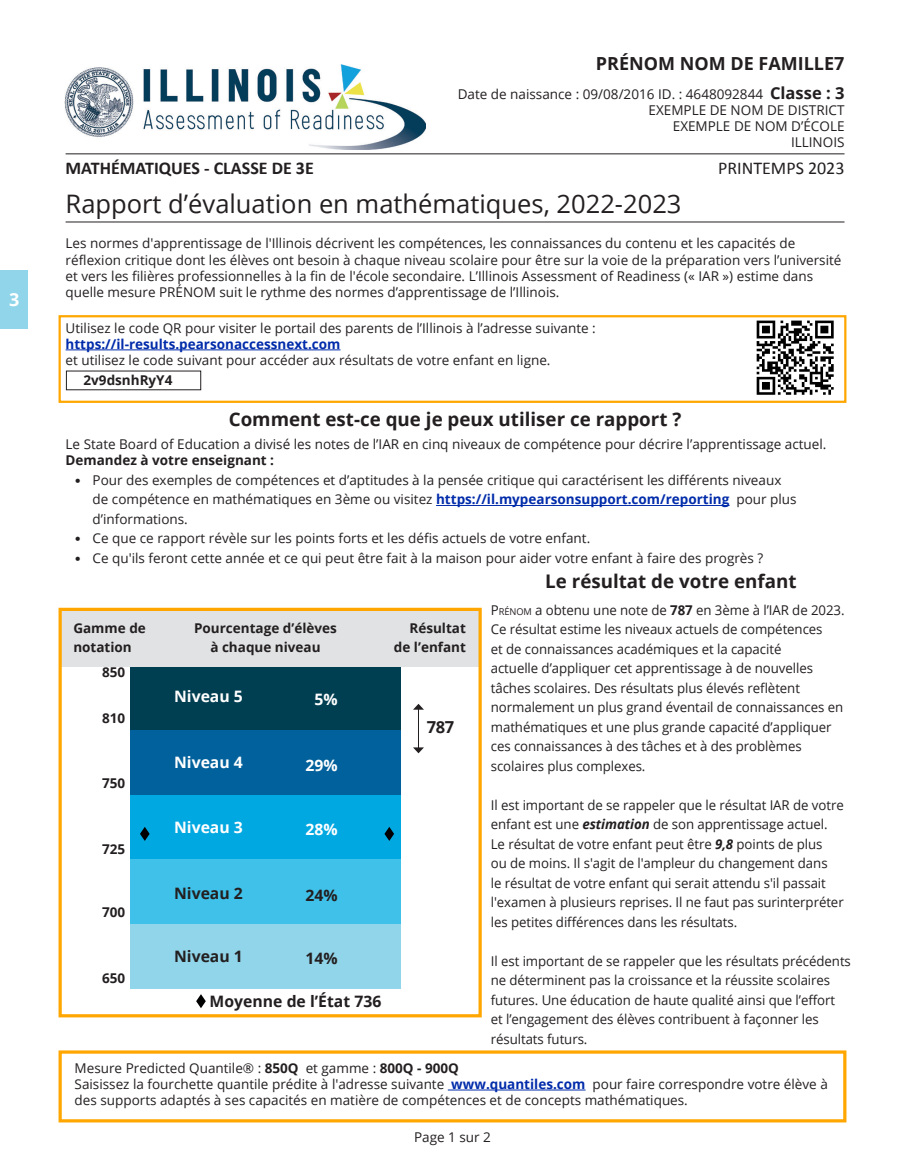
<style>
.page{position:relative;width:905px;height:1175px;background:#fff}
.page>*{position:absolute;margin:0;border:0;box-sizing:border-box;transform-origin:0 0}
.Heading_3_CO{font:25.5px "Open Sans";color:#231f20}
.Heading_4_CO{font:700 18.75px "Open Sans";color:#231f20}
.Heading_2_CO{font:700 18px "Calibri";color:#231f20}
.NOMBRE_APELLIDO_CO{font:700 18px "Open Sans";color:#231f20}
.Heading_2_CO-2{font:18px "Calibri";color:#231f20}
.t1{font:700 18px "Open Sans";color:#fff}
.t2{font:700 16.5px "Open Sans";color:#231f20}
.t3{font:700 15.75px "Open Sans";color:#231f20}
.t4{font:700 15.75px "Open Sans";color:#fff}
.Body_1_CO{font:13.5px/19.5px "Open Sans";color:#231f20}
.Body_1_CO-2{font:700 13.5px/19.5px "Open Sans";color:#231f20}
.NOMBRE_DE_LA_ESCUELA{font:13.5px "Open Sans";color:#231f20}
.ID_CO{font:13.5px "Open Sans";color:#231f20}
.Heading_4_CO-2{font:13.5px "Open Sans";color:#231f20}
.s1{font-weight:700;font-size:16.5px}
.s2{font-weight:700;color:#002baa}
.s3{font-family:"Calibri"}
.s4{font-style:inherit}
.s5{font-size:9.45px}
.s6{font-weight:700}
.s7{font-weight:700;font-style:italic}
</style>
<div class="page">
<div style="left:58px;top:315px;width:788px;height:88px;border:2px solid #ffa700"></div>
<div style="left:130px;top:666px;width:270px;height:64px;background:#003e52"></div>
<div style="left:130px;top:730px;width:270px;height:65px;background:#00619c"></div>
<div style="left:130px;top:795px;width:270px;height:64px;background:#00a8e2"></div>
<div style="left:130px;top:859px;width:270px;height:65px;background:#3fc1e9"></div>
<div style="left:130px;top:924px;width:270px;height:64px;background:#91d5ea"></div>
<div style="left:61px;top:609px;width:420px;height:57px;background:#e1e2e4"></div>
<div style="left:59px;top:608px;width:422px;height:409px;border:3px solid #ffa700"></div>
<div style="left:59px;top:1050px;width:787px;height:72px;border:3px solid #ffa700"></div>
<hr style="left:66px;top:153px;width:778px;height:1px;background:#231f20">
<hr style="left:66px;top:222px;width:778px;height:1px;background:#231f20">
<hr style="left:66px;top:349px;width:274px;height:1px;background:#002baa">
<img style="left:65px;top:65px;width:360px;height:85px">
<div style="left:0;top:270px;width:27px;height:58px;background:#91d5ea"></div>
<hr style="left:436px;top:505px;width:293px;height:1px;background:#002baa">
<hr style="left:448px;top:1089px;width:137px;height:1px;background:#002baa">
<svg style="left:384px;top:827px;width:10px;height:14px"></svg>
<svg style="left:140px;top:827px;width:10px;height:14px"></svg>
<svg style="left:196px;top:994px;width:10px;height:14px"></svg>
<img style="left:756px;top:320px;width:78px;height:75px">
<hr style="left:418px;top:709px;width:1px;height:39px;background:#231f20">
<svg style="left:413px;top:704px;width:11px;height:5px"></svg>
<svg style="left:413px;top:747px;width:11px;height:6px"></svg>
<p class="t1" style="left:9px;top:287px;width:12px">3</p>
<p class="NOMBRE_APELLIDO_CO" style="left:596px;top:51px;width:250px">PRÉNOM NOM DE FAMILLE7</p>
<p class="ID_CO" style="left:457px;top:85px;width:388px">Date de naissance : 09/08/2016 ID. : 4648092844 <span class="s1">Classe : 3</span></p>
<p class="NOMBRE_DE_LA_ESCUELA" style="left:648px;top:101px;width:197px">EXEMPLE DE NOM DE DISTRICT</p>
<p class="NOMBRE_DE_LA_ESCUELA" style="left:672px;top:117px;width:173px">EXEMPLE DE NOM D’ÉCOLE</p>
<p class="NOMBRE_DE_LA_ESCUELA" style="left:791px;top:133px;width:55px">ILLINOIS</p>
<p class="Heading_2_CO" style="left:66px;top:156px;width:250px">MATHÉMATIQUES - CLASSE DE 3E</p>
<p class="Heading_2_CO-2" style="left:718px;top:156px;width:128px">PRINTEMPS 2023</p>
<p class="Heading_3_CO" style="left:66px;top:186px;width:617px">Rapport d’évaluation en mathématiques, 2022-2023</p>
<p class="Body_1_CO" style="left:66px;top:235px;width:777px;line-height:16.2px">Les normes d'apprentissage de l'Illinois décrivent les compétences, les connaissances du contenu et les capacités de réflexion critique dont les élèves ont besoin à chaque niveau scolaire pour être sur la voie de la préparation vers l’université et vers les filières professionnelles à la fin de l'école secondaire. L’Illinois Assessment of Readiness (« IAR ») estime dans quelle mesure PRÉNOM suit le rythme des normes d’apprentissage de l’Illinois.</p>
<p class="Body_1_CO" style="left:66px;top:319px;width:531px;line-height:16.2px">Utilisez le code QR pour visiter le portail des parents de l’Illinois à l’adresse suivante : <span class="s2">https://il-results.pearsonaccessnext.com<br></span>et utilisez le code suivant pour accéder aux résultats de votre enfant en ligne.</p>
<p class="Body_1_CO-2" style="left:84px;top:369px;width:90px">2v9dsnhRyY4</p>
<p class="Heading_4_CO" style="left:229px;top:405px;width:454px">Comment est-ce que je peux utiliser ce rapport ?</p>
<p class="Body_1_CO" style="left:66px;top:434px;width:762px">Le State Board of Education a divisé les notes de l’IAR en cinq niveaux de compétence pour décrire l’apprentissage actuel.</p>
<p class="Body_1_CO-2" style="left:66px;top:450px;width:210px">Demandez à votre enseignant :</p>
<p class="Body_1_CO" style="left:93px;top:470px;width:705px;text-indent:-18px"><span class="s3">•</span> Pour des exemples de compétences et d’aptitudes à la pensée critique qui caractérisent les différents niveaux de compétence en mathématiques en 3ème ou visitez <span class="s2">https://il.mypearsonsupport.com/reporting</span> pour plus d’informations.</p>
<p class="Body_1_CO" style="left:75px;top:528px;width:517px"><span class="s3">•</span> Ce que ce rapport révèle sur les points forts et les défis actuels de votre enfant.</p>
<p class="Body_1_CO" style="left:75px;top:548px;width:690px"><span class="s3">•</span> Ce qu'ils feront cette année et ce qui peut être fait à la maison pour aider votre enfant à faire des progrès ?</p>
<p class="Body_1_CO-2" style="left:73px;top:617px;width:74px">Gamme de notation</p>
<p class="Body_1_CO-2" style="left:394px;top:617px;width:73px;text-align:right">Résultat de l’enfant</p>
<p class="Body_1_CO-2" style="left:194px;top:617px;width:144px;text-align:center">Pourcentage d’élèves à chaque niveau</p>
<p class="Body_1_CO-2" style="left:102px;top:661px;width:25px">850</p>
<p class="Body_1_CO-2" style="left:102px;top:707px;width:25px">810</p>
<p class="Body_1_CO-2" style="left:102px;top:772px;width:25px">750</p>
<p class="Body_1_CO-2" style="left:102px;top:838px;width:25px">725</p>
<p class="Body_1_CO-2" style="left:102px;top:902px;width:25px">700</p>
<p class="Body_1_CO-2" style="left:102px;top:968px;width:25px">650</p>
<p class="t4" style="left:174px;top:685px;width:70px">Niveau 5</p>
<p class="t4" style="left:314px;top:687px;width:25px">5%</p>
<p class="t4" style="left:174px;top:751px;width:70px">Niveau 4</p>
<p class="t4" style="left:305px;top:753px;width:34px">29%</p>
<p class="t4" style="left:174px;top:816px;width:70px">Niveau 3</p>
<p class="t4" style="left:305px;top:818px;width:34px">28%</p>
<p class="t3" style="left:174px;top:882px;width:70px">Niveau 2</p>
<p class="t3" style="left:305px;top:884px;width:34px">24%</p>
<p class="t3" style="left:174px;top:945px;width:70px">Niveau 1</p>
<p class="t3" style="left:305px;top:947px;width:34px">14%</p>
<p class="t3" style="left:210px;top:990px;width:173px">Moyenne de l’État 736</p>
<p class="t2" style="left:427px;top:715px;width:29px">787</p>
<p class="Heading_4_CO" style="left:545px;top:567px;width:253px">Le résultat de votre enfant</p>
<p class="Body_1_CO" style="left:491px;top:599px;width:355px"><span class="s4">P</span><span class="s5">RÉNOM</span> a obtenu une note de <span class="s6">787</span> en 3ème à l’IAR de 2023.<br>Ce résultat estime les niveaux actuels de compétences<br>et de connaissances académiques et la capacité<br>actuelle d’appliquer cet apprentissage à de nouvelles tâches scolaires. Des résultats plus élevés reflètent normalement un plus grand éventail de connaissances en mathématiques et une plus grande capacité d’appliquer ces connaissances à des tâches et à des problèmes scolaires plus complexes.</p>
<p class="Body_1_CO" style="left:491px;top:794px;width:354px">Il est important de se rappeler que le résultat IAR de votre enfant est une <span class="s7">estimation</span> de son apprentissage actuel.<br>Le résultat de votre enfant peut être <span class="s7">9,8</span> points de plus<br>ou de moins. Il s'agit de l'ampleur du changement dans<br>le résultat de votre enfant qui serait attendu s'il passait l'examen à plusieurs reprises. Il ne faut pas surinterpréter les petites différences dans les résultats.</p>
<p class="Body_1_CO" style="left:491px;top:950px;width:361px">Il est important de se rappeler que les résultats précédents ne déterminent pas la croissance et la réussite scolaires futures. Une éducation de haute qualité ainsi que l’effort<br>et l’engagement des élèves contribuent à façonner les résultats futurs.</p>
<p class="Body_1_CO" style="left:75px;top:1057px;width:386px">Mesure Predicted Quantile® : <span class="s6">850Q</span> et gamme : <span class="s6">800Q - 900Q</span></p>
<p class="Body_1_CO" style="left:75px;top:1075px;width:754px;line-height:16.2px">Saisissez la fourchette quantile prédite à l'adresse suivante <span class="s2">www.quantiles.com</span> pour faire correspondre votre élève à des supports adaptés à ses capacités en matière de compétences et de concepts mathématiques.</p>
<p class="Heading_4_CO-2" style="left:414px;top:1127px;width:78px">Page 1 sur 2</p>
</div>
